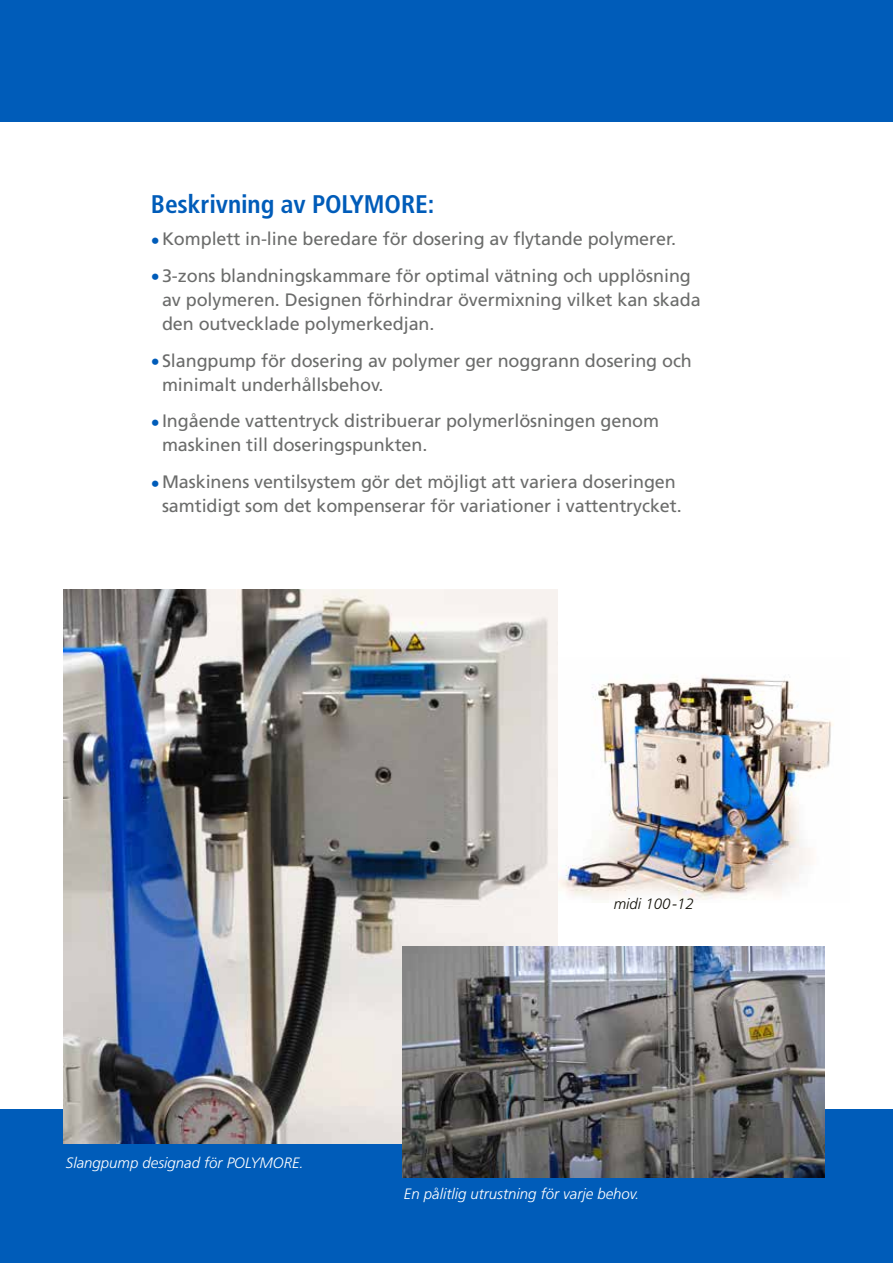
<style>
.page{position:relative;width:893px;height:1263px;background:#fff}
.page>*{position:absolute;margin:0;border:0;box-sizing:border-box;transform-origin:0 0}
.t1{font:700 condensed 25.5px "Frutiger";letter-spacing:-.005em;color:#005cb9}
.t2{font:18px/24px "Frutiger";letter-spacing:-.005em;color:#6b6c6b}
.t3{font:italic 300 15px "Frutiger";color:#fff}
.t4{font:italic 300 15px "Frutiger";color:#15130b}
.s1{color:#005cb9}
</style>
<div class="page">
<div style="left:0;top:0;width:893px;height:121px;background:#005cb9"></div>
<div style="left:0;top:1110px;width:893px;height:153px;background:#005cb9"></div>
<img style="left:64px;top:589px;width:493px;height:555px">
<img style="left:559px;top:677px;width:275px;height:223px">
<img style="left:403px;top:947px;width:422px;height:230px">
<h1 class="t1" style="left:151px;top:189px;width:285px">Beskrivning av POLYMORE:</h1>
<p class="t2" style="left:151px;top:227px;width:527px"><span class="s1">•</span> Komplett in-line beredare för dosering av flytande polymerer.</p>
<p class="t2" style="left:162px;top:263px;width:540px;text-indent:-11px"><span class="s1">•</span> 3-zons blandningskammare för optimal vätning och upplösning av polymeren. Designen förhindrar övermixning vilket kan skada den outvecklade polymerkedjan.</p>
<p class="t2" style="left:162px;top:348px;width:531px;text-indent:-11px"><span class="s1">•</span> Slangpump för dosering av polymer ger noggrann dosering och minimalt underhållsbehov.</p>
<p class="t2" style="left:162px;top:409px;width:499px;text-indent:-11px"><span class="s1">•</span> Ingående vattentryck distribuerar polymerlösningen genom maskinen till doseringspunkten.</p>
<p class="t2" style="left:162px;top:470px;width:521px;text-indent:-11px"><span class="s1">•</span> Maskinens ventilsystem gör det möjligt att variera doseringen samtidigt som det kompenserar för variationer i vattentrycket.</p>
<p class="t3" style="left:66px;top:1155px;width:239px">Slangpump designad för POLYMORE.</p>
<p class="t4" style="left:614px;top:895px;width:82px">midi 100-12</p>
<p class="t3" style="left:404px;top:1186px;width:237px">En pålitlig utrustning för varje behov.</p>
</div>
